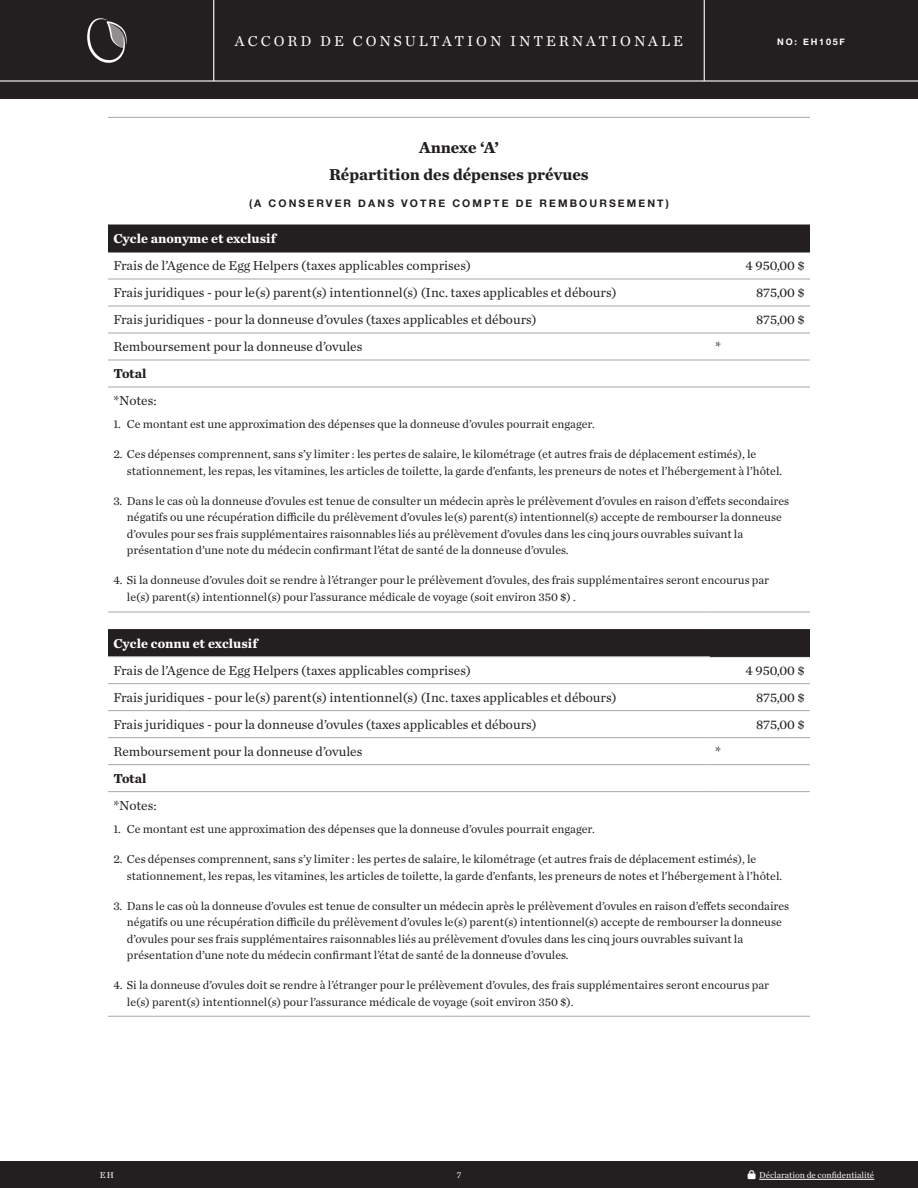
<style>
.page{position:relative;width:918px;height:1188px;background:#fff}
.page>*{position:absolute;margin:0;border:0;box-sizing:border-box;transform-origin:0 0}
.t1{font:700 16.5px/27px "Chronicle Text G1";color:#231f20;text-align:center}
.t2{font:15px "Chronicle Text G1";letter-spacing:.2em;color:#fff}
.t3{font:13.5px "Chronicle Text G1";color:#231f20}
.t4{font:700 13.5px "Chronicle Text G1";color:#fff}
.t5{font:700 13.5px "Chronicle Text G1";letter-spacing:-.005em;color:#231f20}
.t6{font:12px/16.5px "Chronicle Text G1";color:#231f20}
.t7{font:700 10.5px "Helvetica Neue";letter-spacing:.2em;color:#231f20}
.t8{font:9px "Chronicle Text G1";color:#fff}
.t9{font:700 9px "Helvetica Neue";letter-spacing:.2em;color:#fff}
</style>
<div class="page">
<div style="left:0;top:0;width:918px;height:99px;background:#231f20"></div>
<hr style="left:0;top:80px;width:918px;height:2px;background:#fff">
<svg style="left:87px;top:18px;width:40px;height:45px"></svg>
<hr style="left:704px;top:0;width:1px;height:81px;background:#fff">
<hr style="left:213px;top:0;width:1px;height:81px;background:#fff">
<div style="left:0;top:1161px;width:918px;height:27px;background:#231f20"></div>
<hr style="left:759px;top:1179px;width:115px;height:1px;background:#fff">
<div style="left:108px;top:226px;width:702px;height:26px;background:#231f20"></div>
<hr style="left:108px;top:387px;width:602px;height:1px;background:#a7a9ac">
<hr style="left:710px;top:387px;width:100px;height:1px;background:#a7a9ac">
<hr style="left:108px;top:612px;width:602px;height:1px;background:#a7a9ac">
<hr style="left:710px;top:612px;width:100px;height:1px;background:#a7a9ac">
<hr style="left:108px;top:279px;width:602px;height:1px;background:#a7a9ac">
<hr style="left:710px;top:279px;width:100px;height:1px;background:#a7a9ac">
<hr style="left:108px;top:306px;width:602px;height:1px;background:#a7a9ac">
<hr style="left:710px;top:306px;width:100px;height:1px;background:#a7a9ac">
<hr style="left:108px;top:333px;width:602px;height:1px;background:#a7a9ac">
<hr style="left:710px;top:333px;width:100px;height:1px;background:#a7a9ac">
<hr style="left:108px;top:360px;width:602px;height:1px;background:#a7a9ac">
<hr style="left:108px;top:225px;width:602px;height:1px;background:#231f20">
<hr style="left:710px;top:225px;width:100px;height:1px;background:#231f20">
<hr style="left:108px;top:252px;width:602px;height:1px;background:#231f20">
<hr style="left:710px;top:252px;width:100px;height:1px;background:#231f20">
<hr style="left:710px;top:360px;width:100px;height:1px;background:#a7a9ac">
<hr style="left:108px;top:117px;width:602px;height:1px;background:#a7a9ac">
<hr style="left:710px;top:117px;width:100px;height:1px;background:#a7a9ac">
<div style="left:108px;top:630px;width:702px;height:26px;background:#231f20"></div>
<hr style="left:108px;top:791px;width:602px;height:1px;background:#a7a9ac">
<hr style="left:710px;top:791px;width:100px;height:1px;background:#a7a9ac">
<hr style="left:108px;top:1016px;width:602px;height:1px;background:#a7a9ac">
<hr style="left:710px;top:1016px;width:100px;height:1px;background:#a7a9ac">
<hr style="left:108px;top:629px;width:602px;height:1px;background:#231f20">
<hr style="left:710px;top:629px;width:100px;height:1px;background:#231f20">
<hr style="left:710px;top:656px;width:100px;height:1px;background:#231f20">
<hr style="left:108px;top:683px;width:602px;height:1px;background:#a7a9ac">
<hr style="left:710px;top:683px;width:100px;height:1px;background:#a7a9ac">
<hr style="left:108px;top:710px;width:602px;height:1px;background:#a7a9ac">
<hr style="left:710px;top:710px;width:100px;height:1px;background:#a7a9ac">
<hr style="left:108px;top:737px;width:602px;height:1px;background:#a7a9ac">
<hr style="left:710px;top:737px;width:100px;height:1px;background:#a7a9ac">
<hr style="left:108px;top:764px;width:602px;height:1px;background:#a7a9ac">
<hr style="left:108px;top:656px;width:602px;height:1px;background:#a7a9ac">
<hr style="left:710px;top:764px;width:100px;height:1px;background:#a7a9ac">
<p class="t2" style="left:235px;top:30px;width:450px">ACCORD DE CONSULTATION INTERNATIONALE</p>
<p class="t9" style="left:777px;top:35px;width:69px">NO: EH105F</p>
<h1 class="t1" style="left:329px;top:133px;width:261px">Annexe ‘A’<br>Répartition des dépenses prévues</h1>
<p class="t7" style="left:249px;top:195px;width:421px">(A CONSERVER DANS VOTRE COMPTE DE REMBOURSEMENT)</p>
<p class="t4" style="left:113px;top:228px;width:164px">Cycle anonyme et exclusif</p>
<p class="t3" style="left:113px;top:255px;width:359px">Frais de l’Agence de Egg Helpers (taxes applicables comprises)</p>
<p class="t3" style="left:746px;top:255px;width:61px">4 950,00 $</p>
<p class="t3" style="left:113px;top:282px;width:505px">Frais juridiques - pour le(s) parent(s) intentionnel(s) (Inc. taxes applicables et débours)</p>
<p class="t3" style="left:756px;top:282px;width:50px">875,00 $</p>
<p class="t3" style="left:113px;top:309px;width:425px">Frais juridiques - pour la donneuse d’ovules (taxes applicables et débours)</p>
<p class="t3" style="left:756px;top:309px;width:50px">875,00 $</p>
<p class="t3" style="left:113px;top:336px;width:251px">Remboursement pour la donneuse d’ovules</p>
<p class="t3" style="left:715px;top:336px;width:7px">*</p>
<p class="t5" style="left:113px;top:363px;width:35px">Total</p>
<p class="t3" style="left:113px;top:390px;width:45px">*Notes:</p>
<p class="t6" style="left:113px;top:415px;width:483px">1. Ce montant est une approximation des dépenses que la donneuse d’ovules pourrait engager.</p>
<p class="t6" style="left:127px;top:445px;width:657px;text-indent:-14px">2. Ces dépenses comprennent, sans s’y limiter : les pertes de salaire, le kilométrage (et autres frais de déplacement estimés), le stationnement, les repas, les vitamines, les articles de toilette, la garde d’enfants, les preneurs de notes et l’hébergement à l’hôtel.</p>
<p class="t6" style="left:127px;top:492px;width:664px;text-indent:-14px">3. Dans le cas où la donneuse d’ovules est tenue de consulter un médecin après le prélèvement d’ovules en raison d’effets secondaires négatifs ou une récupération difficile du prélèvement d’ovules le(s) parent(s) intentionnel(s) accepte de rembourser la donneuse d’ovules pour ses frais supplémentaires raisonnables liés au prélèvement d’ovules dans les cinq jours ouvrables suivant la présentation d’une note du médecin confirmant l’état de santé de la donneuse d’ovules.</p>
<p class="t6" style="left:127px;top:571px;width:644px;text-indent:-14px">4. Si la donneuse d’ovules doit se rendre à l’étranger pour le prélèvement d’ovules, des frais supplémentaires seront encourus par le(s) parent(s) intentionnel(s) pour l’assurance médicale de voyage (soit environ 350 $) .</p>
<p class="t4" style="left:113px;top:633px;width:146px">Cycle connu et exclusif</p>
<p class="t3" style="left:113px;top:660px;width:359px">Frais de l’Agence de Egg Helpers (taxes applicables comprises)</p>
<p class="t3" style="left:746px;top:660px;width:61px">4 950,00 $</p>
<p class="t3" style="left:113px;top:687px;width:505px">Frais juridiques - pour le(s) parent(s) intentionnel(s) (Inc. taxes applicables et débours)</p>
<p class="t3" style="left:756px;top:687px;width:50px">875,00 $</p>
<p class="t3" style="left:113px;top:714px;width:425px">Frais juridiques - pour la donneuse d’ovules (taxes applicables et débours)</p>
<p class="t3" style="left:756px;top:714px;width:50px">875,00 $</p>
<p class="t3" style="left:113px;top:741px;width:251px">Remboursement pour la donneuse d’ovules</p>
<p class="t3" style="left:715px;top:741px;width:7px">*</p>
<p class="t5" style="left:113px;top:768px;width:35px">Total</p>
<p class="t3" style="left:113px;top:795px;width:45px">*Notes:</p>
<p class="t6" style="left:113px;top:820px;width:483px">1. Ce montant est une approximation des dépenses que la donneuse d’ovules pourrait engager.</p>
<p class="t6" style="left:127px;top:850px;width:657px;text-indent:-14px">2. Ces dépenses comprennent, sans s’y limiter : les pertes de salaire, le kilométrage (et autres frais de déplacement estimés), le stationnement, les repas, les vitamines, les articles de toilette, la garde d’enfants, les preneurs de notes et l’hébergement à l’hôtel.</p>
<p class="t6" style="left:127px;top:897px;width:664px;text-indent:-14px">3. Dans le cas où la donneuse d’ovules est tenue de consulter un médecin après le prélèvement d’ovules en raison d’effets secondaires négatifs ou une récupération difficile du prélèvement d’ovules le(s) parent(s) intentionnel(s) accepte de rembourser la donneuse d’ovules pour ses frais supplémentaires raisonnables liés au prélèvement d’ovules dans les cinq jours ouvrables suivant la présentation d’une note du médecin confirmant l’état de santé de la donneuse d’ovules.</p>
<p class="t6" style="left:127px;top:976px;width:644px;text-indent:-14px">4. Si la donneuse d’ovules doit se rendre à l’étranger pour le prélèvement d’ovules, des frais supplémentaires seront encourus par le(s) parent(s) intentionnel(s) pour l’assurance médicale de voyage (soit environ 350 $).</p>
<p class="t8" style="left:100px;top:1168px;width:15px">EH</p>
<p class="t8" style="left:457px;top:1168px;width:6px">7</p>
<p class="t8" style="left:759px;top:1169px;width:117px">Déclaration de confidentialité</p>
</div>
